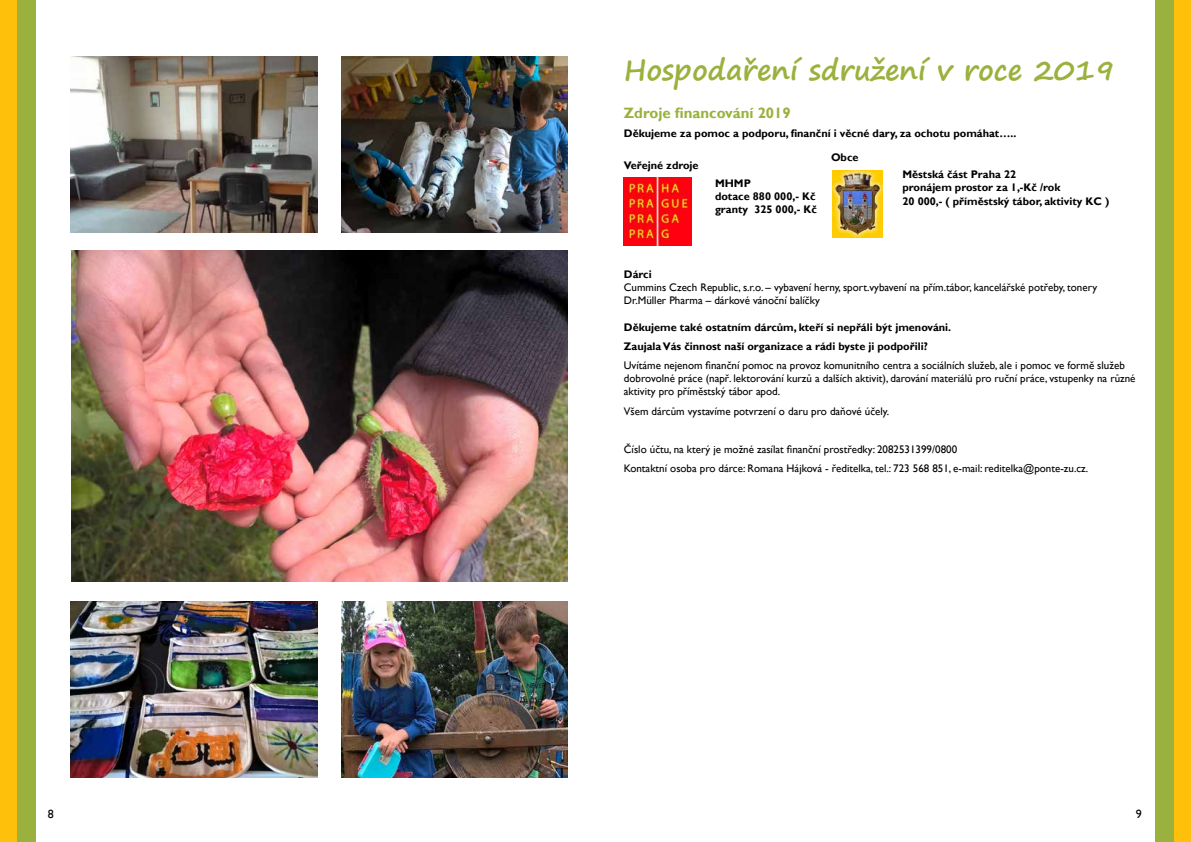
<style>
.page{position:relative;width:1191px;height:842px;background:#fff}
.page>*{position:absolute;margin:0;border:0;box-sizing:border-box;transform-origin:0 0}
.t1{font:700 28px "Segoe Print";color:#9ab13d}
.t2{font:700 15px "Gill Sans";color:#9ab13d}
.t3{font:12px "Gill Sans";color:#000}
.t4{font:11px/13.2px "Gill Sans";color:#000}
.t5{font:700 11px/13.2px "Gill Sans";color:#000}
</style>
<div class="page">
<div style="left:0;top:0;width:36px;height:842px;background:#9ab13d"></div>
<div style="left:1154px;top:0;width:37px;height:842px;background:#9ab13d"></div>
<div style="left:1174px;top:0;width:17px;height:842px;background:#fec00b"></div>
<div style="left:0;top:0;width:17px;height:842px;background:#fec00b"></div>
<img style="left:71px;top:57px;width:247px;height:175px">
<img style="left:71px;top:602px;width:247px;height:176px">
<img style="left:341px;top:57px;width:226px;height:175px">
<img style="left:341px;top:602px;width:226px;height:176px">
<img style="left:71px;top:251px;width:496px;height:331px">
<img style="left:832px;top:170px;width:50px;height:67px">
<img style="left:624px;top:177px;width:68px;height:68px">
<h1 class="t1" style="left:624px;top:45px;width:493px">Hospodaření sdružení v roce 2019</h1>
<h2 class="t2" style="left:624px;top:104px;width:168px">Zdroje financování 2019</h2>
<p class="t5" style="left:624px;top:127px;width:394px">Děkujeme za pomoc a podporu, finanční i věcné dary, za ochotu pomáhat…..</p>
<p class="t5" style="left:624px;top:159px;width:76px">Veřejné zdroje</p>
<p class="t5" style="left:831px;top:151px;width:29px">Obce</p>
<p class="t5" style="left:715px;top:177px;width:103px">MHMP<br>dotace 880 000,- Kč granty 325 000,- Kč</p>
<p class="t5" style="left:902px;top:168px;width:208px">Městská část Praha 22<br>pronájem prostor za 1,-Kč /rok<br>20 000,- ( příměstský tábor, aktivity KC )</p>
<p class="t5" style="left:624px;top:268px;width:29px">Dárci</p>
<p class="t4" style="left:624px;top:281px;width:475px">Cummins Czech Republic, s.r.o. – vybavení herny, sport.vybavení na přím.tábor, kancelářské potřeby, tonery<br>Dr.Müller Pharma – dárkové vánoční balíčky</p>
<p class="t5" style="left:624px;top:318px;width:329px;line-height:19.2px">Děkujeme také ostatním dárcům, kteří si nepřáli být jmenováni.<br>Zaujala Vás činnost naší organizace a rádi byste ji podpořili?</p>
<p class="t4" style="left:624px;top:359px;width:513px">Uvítáme nejenom finanční pomoc na provoz komunitního centra a sociálních služeb, ale i pomoc ve formě služeb dobrovolné práce (např. lektorování kurzů a dalších aktivit), darování materiálů pro ruční práce, vstupenky na různé aktivity pro příměstský tábor apod.</p>
<p class="t4" style="left:624px;top:405px;width:267px">Všem dárcům vystavíme potvrzení o daru pro daňové účely.</p>
<p class="t4" style="left:624px;top:440px;width:466px;line-height:19.2px">Číslo účtu, na který je možné zasílat finanční prostředky: 2082531399/0800<br>Kontaktní osoba pro dárce: Romana Hájková - ředitelka, tel.: 723 568 851, e-mail: reditelka@ponte-zu.cz.</p>
<p class="t3" style="left:48px;top:807px;width:7px">8</p>
<p class="t3" style="left:1136px;top:807px;width:7px">9</p>
</div>
